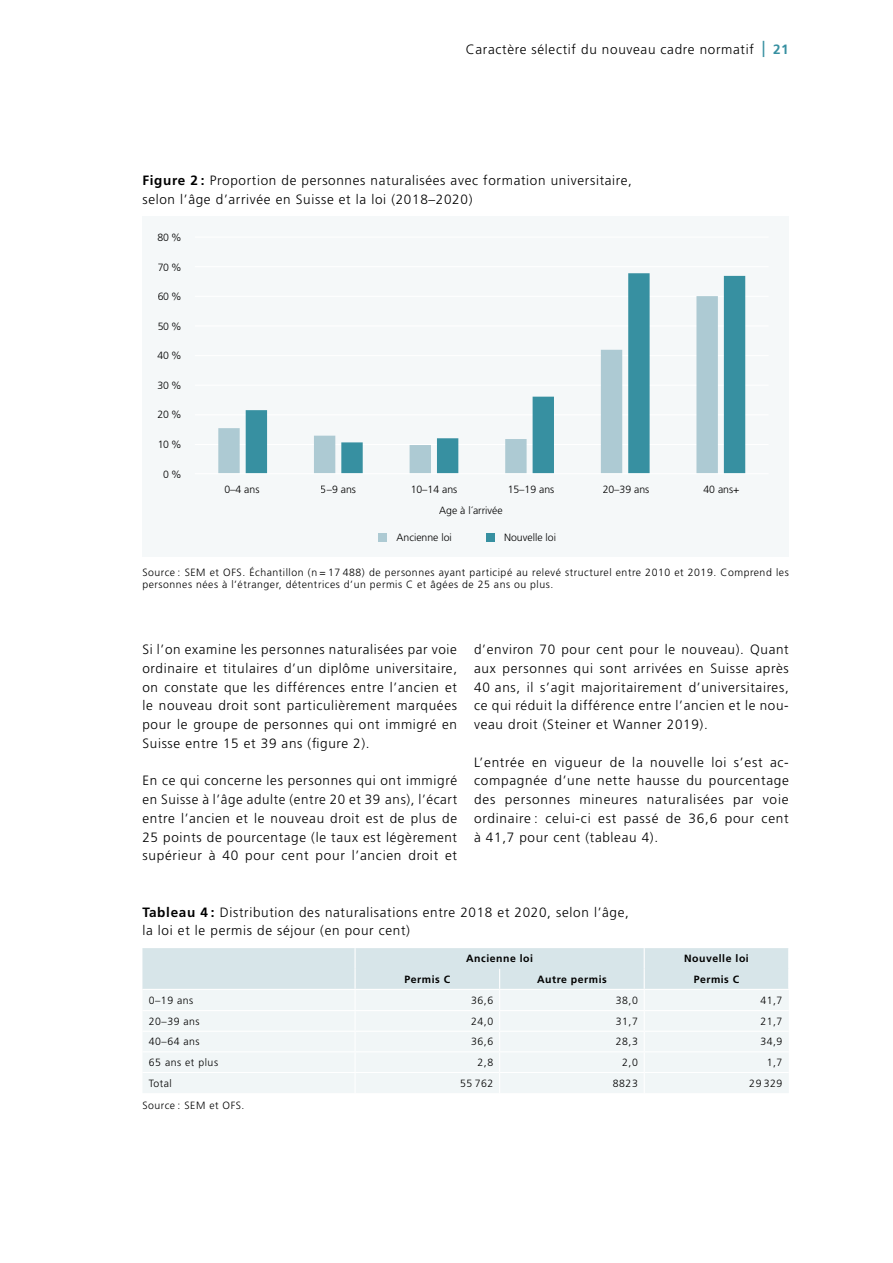
<style>
.page{position:relative;width:893px;height:1263px;background:#fff}
.page>*{position:absolute;margin:0;border:0;box-sizing:border-box;transform-origin:0 0}
._04_Inhalt_Fliesstext{font:300 13.5px/18.8px "Frutiger LT Std";letter-spacing:.05em;color:#000;text-align:justify}
._04_Inhalt_Quelle{font:300 10.5px/12px "Frutiger LT Std";letter-spacing:.05em;color:#000}
.t1{font:300 10.5px "Frutiger LT Pro";color:#000}
._04_Inhalt_Tabellentext{font:300 10.5px "Frutiger LT Std";letter-spacing:.05em;color:#000}
._04_Inhalt_Tabellentitel{font:700 10.5px "Frutiger LT Std";letter-spacing:.05em;color:#000}
.s1{font-weight:700;font-size:16.2px;color:#3790a1}
.s2{font-weight:700;color:#3790a1}
.s3{font-weight:700}
</style>
<div class="page">
<div style="left:142px;top:217px;width:647px;height:340px;background:#f5f8f9"></div>
<hr style="left:195px;top:236px;width:574px;height:2px;background:#fff">
<hr style="left:195px;top:266px;width:574px;height:1px;background:#fff">
<hr style="left:195px;top:296px;width:574px;height:1px;background:#fff">
<hr style="left:195px;top:325px;width:574px;height:1px;background:#fff">
<hr style="left:195px;top:355px;width:574px;height:1px;background:#fff">
<hr style="left:195px;top:385px;width:574px;height:1px;background:#fff">
<hr style="left:195px;top:414px;width:574px;height:1px;background:#fff">
<hr style="left:195px;top:444px;width:574px;height:1px;background:#fff">
<svg style="left:218px;top:410px;width:28px;height:63px"></svg>
<svg style="left:246px;top:273px;width:499px;height:200px"></svg>
<hr style="left:195px;top:473px;width:574px;height:1px;background:#fff">
<div style="left:378px;top:533px;width:9px;height:9px;background:#adcad3"></div>
<div style="left:486px;top:533px;width:9px;height:9px;background:#3790a1"></div>
<svg style="left:142px;top:948px;width:647px;height:145px"></svg>
<p class="_04_Inhalt_Fliesstext" style="left:466px;top:40px;width:324px">Caractère sélectif du nouveau cadre normatif <span class="s1">|</span> <span class="s2">21</span></p>
<p class="_04_Inhalt_Fliesstext" style="left:142px;top:171px;width:491px"><span class="s3">Figure 2 :</span> Proportion de personnes naturalisées avec formation universitaire, selon l’âge d’arrivée en Suisse et la loi (2018–2020)</p>
<p class="t1" style="left:157px;top:231px;width:26px">80 %</p>
<p class="t1" style="left:157px;top:261px;width:26px">70 %</p>
<p class="t1" style="left:157px;top:290px;width:26px">60 %</p>
<p class="t1" style="left:157px;top:320px;width:26px">50 %</p>
<p class="t1" style="left:157px;top:349px;width:26px">40 %</p>
<p class="t1" style="left:157px;top:379px;width:26px">30 %</p>
<p class="t1" style="left:157px;top:409px;width:26px">20 %</p>
<p class="t1" style="left:157px;top:438px;width:26px">10 %</p>
<p class="t1" style="left:163px;top:468px;width:20px">0 %</p>
<p class="t1" style="left:224px;top:483px;width:37px">0–4 ans</p>
<p class="t1" style="left:321px;top:483px;width:37px">5–9 ans</p>
<p class="t1" style="left:411px;top:483px;width:48px">10–14 ans</p>
<p class="t1" style="left:508px;top:483px;width:48px">15–19 ans</p>
<p class="t1" style="left:603px;top:483px;width:48px">20–39 ans</p>
<p class="t1" style="left:703px;top:483px;width:38px">40 ans+</p>
<p class="t1" style="left:439px;top:505px;width:65px">Age à l´arrivée</p>
<p class="t1" style="left:397px;top:532px;width:57px">Ancienne loi</p>
<p class="t1" style="left:504px;top:532px;width:53px">Nouvelle loi</p>
<p class="_04_Inhalt_Quelle" style="left:142px;top:567px;width:648px">Source : SEM et OFS. Échantillon (n = 17 488) de personnes ayant participé au relevé structurel entre 2010 et 2019. Comprend les personnes nées à l’étranger, détentrices d’un permis C et âgées de 25 ans ou plus.</p>
<p class="_04_Inhalt_Fliesstext" style="left:142px;top:640px;width:316px">Si l’on examine les personnes naturalisées par voie ordinaire et titulaires d’un diplôme universitaire, on constate que les différences entre l’ancien et le nouveau droit sont particulièrement marquées pour le groupe de personnes qui ont immigré en Suisse entre 15 et 39 ans (figure 2).</p>
<p class="_04_Inhalt_Fliesstext" style="left:142px;top:771px;width:316px">En ce qui concerne les personnes qui ont immigré en Suisse à l’âge adulte (entre 20 et 39 ans), l’écart entre l’ancien et le nouveau droit est de plus de 25 points de pourcentage (le taux est légèrement supérieur à 40 pour cent pour l’ancien droit et</p>
<p class="_04_Inhalt_Fliesstext" style="left:474px;top:640px;width:316px">d’environ 70 pour cent pour le nouveau). Quant aux personnes qui sont arrivées en Suisse après 40 ans, il s’agit majoritairement d’universitaires, ce qui réduit la différence entre l’ancien et le nou&shy;veau droit (Steiner et Wanner 2019).</p>
<p class="_04_Inhalt_Fliesstext" style="left:474px;top:753px;width:316px">L’entrée en vigueur de la nouvelle loi s’est ac&shy;compagnée d’une nette hausse du pourcentage des personnes mineures naturalisées par voie ordinaire : celui-ci est passé de 36,6 pour cent à 41,7 pour cent (tableau 4).</p>
<p class="_04_Inhalt_Fliesstext" style="left:142px;top:903px;width:488px"><span class="s3">Tableau 4 :</span> Distribution des naturalisations entre 2018 et 2020, selon l’âge, la loi et le permis de séjour (en pour cent)</p>
<p class="_04_Inhalt_Tabellentitel" style="left:466px;top:952px;width:69px">Ancienne loi</p>
<p class="_04_Inhalt_Tabellentitel" style="left:684px;top:952px;width:66px">Nouvelle loi</p>
<p class="_04_Inhalt_Tabellentitel" style="left:404px;top:973px;width:47px">Permis C</p>
<p class="_04_Inhalt_Tabellentitel" style="left:537px;top:973px;width:71px">Autre permis</p>
<p class="_04_Inhalt_Tabellentitel" style="left:694px;top:973px;width:47px">Permis C</p>
<p class="_04_Inhalt_Tabellentext" style="left:149px;top:995px;width:46px">0–19 ans</p>
<p class="_04_Inhalt_Tabellentext" style="left:471px;top:995px;width:24px">36,6</p>
<p class="_04_Inhalt_Tabellentext" style="left:616px;top:995px;width:24px">38,0</p>
<p class="_04_Inhalt_Tabellentext" style="left:760px;top:995px;width:24px">41,7</p>
<p class="_04_Inhalt_Tabellentext" style="left:149px;top:1015px;width:52px">20–39 ans</p>
<p class="_04_Inhalt_Tabellentext" style="left:471px;top:1015px;width:24px">24,0</p>
<p class="_04_Inhalt_Tabellentext" style="left:616px;top:1015px;width:24px">31,7</p>
<p class="_04_Inhalt_Tabellentext" style="left:760px;top:1015px;width:24px">21,7</p>
<p class="_04_Inhalt_Tabellentext" style="left:149px;top:1036px;width:52px">40–64 ans</p>
<p class="_04_Inhalt_Tabellentext" style="left:471px;top:1036px;width:24px">36,6</p>
<p class="_04_Inhalt_Tabellentext" style="left:616px;top:1036px;width:24px">28,3</p>
<p class="_04_Inhalt_Tabellentext" style="left:760px;top:1036px;width:24px">34,9</p>
<p class="_04_Inhalt_Tabellentext" style="left:149px;top:1056px;width:71px">65 ans et plus</p>
<p class="_04_Inhalt_Tabellentext" style="left:478px;top:1056px;width:17px">2,8</p>
<p class="_04_Inhalt_Tabellentext" style="left:622px;top:1056px;width:17px">2,0</p>
<p class="_04_Inhalt_Tabellentext" style="left:767px;top:1056px;width:17px">1,7</p>
<p class="_04_Inhalt_Tabellentext" style="left:149px;top:1077px;width:25px">Total</p>
<p class="_04_Inhalt_Tabellentext" style="left:460px;top:1077px;width:35px">55 762</p>
<p class="_04_Inhalt_Tabellentext" style="left:613px;top:1077px;width:26px">8823</p>
<p class="_04_Inhalt_Tabellentext" style="left:749px;top:1077px;width:35px">29 329</p>
<p class="_04_Inhalt_Quelle" style="left:142px;top:1100px;width:104px">Source : SEM et OFS.</p>
</div>
